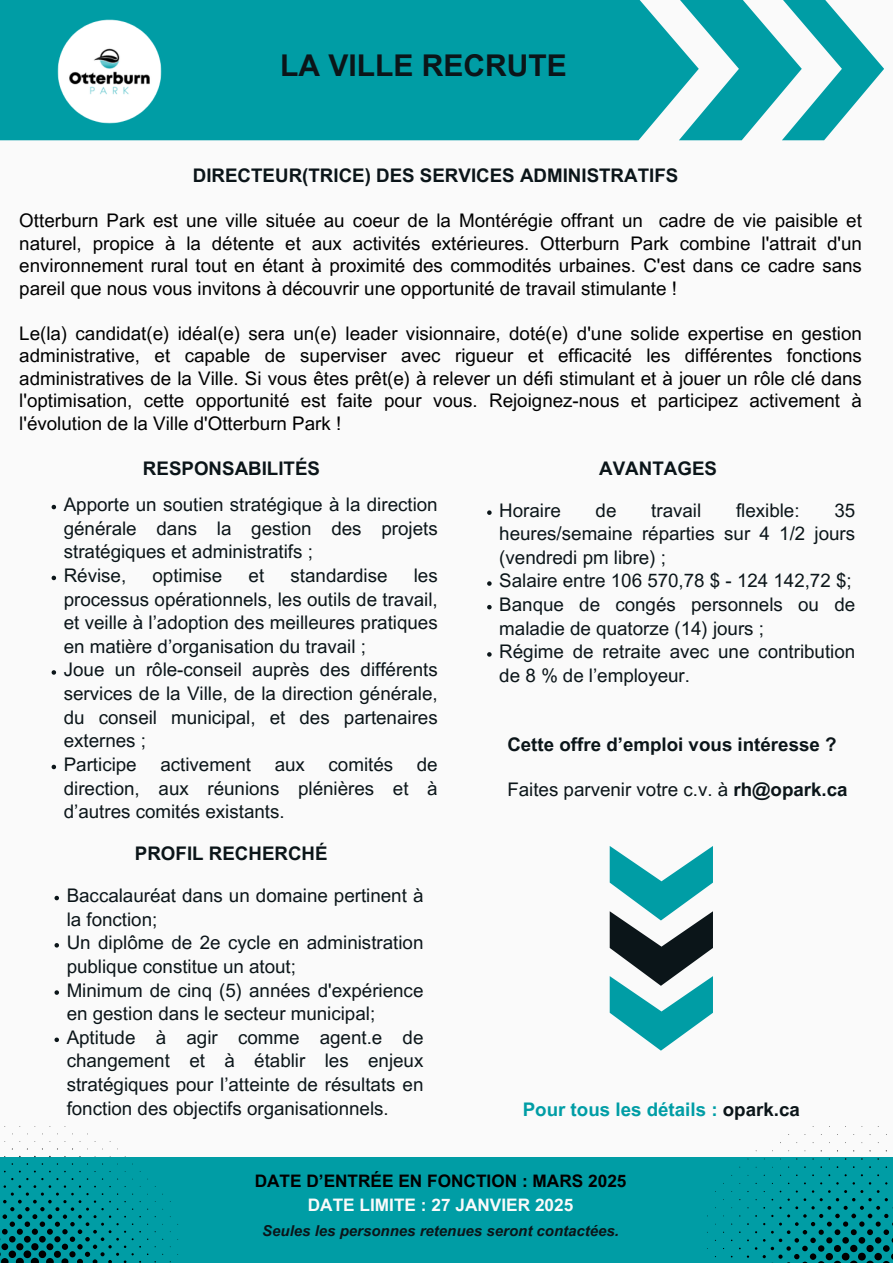
<style>
.page{position:relative;width:893px;height:1263px;background:#fafafa}
.page>*{position:absolute;margin:0;border:0;box-sizing:border-box;transform-origin:0 0}
.t1{font:700 30px "Arial MT Pro";color:#0b1519}
.t2{font:18.75px/23.6px "Arial MT Pro";color:#0b1519;text-align:justify}
.t3{font:18.75px/22.5px "Arial MT Pro";color:#000;text-align:justify}
.t4{font:700 18.75px "Arial MT Pro";color:#0b1519}
.t5{font:700 18.75px "Arial MT Pro";color:#009da5}
.t6{font:700 17.25px/23.6px "Arial MT Pro";color:#000;text-align:center}
.t7{font:italic 700 15px "Arial MT Pro";color:#0b1519}
.s1{font-weight:700}
.s2{color:#0b1519}
.s3{color:#fafafa}
</style>
<div class="page">
<div style="left:0;top:1157px;width:893px;height:106px;background:#009da5"></div>
<div style="left:0;top:0;width:679px;height:140px;background:#009da5"></div>
<svg style="left:679px;top:0;width:205px;height:140px"></svg>
<svg style="left:755px;top:1182px;width:138px;height:81px"></svg>
<svg style="left:0;top:1178px;width:141px;height:85px"></svg>
<svg style="left:610px;top:846px;width:103px;height:204px"></svg>
<img style="left:19px;top:0;width:181px;height:141px">
<svg style="left:52px;top:505px;width:4px;height:4px"></svg>
<svg style="left:52px;top:576px;width:4px;height:4px"></svg>
<svg style="left:52px;top:670px;width:4px;height:5px"></svg>
<svg style="left:52px;top:765px;width:4px;height:4px"></svg>
<svg style="left:54px;top:896px;width:5px;height:4px"></svg>
<svg style="left:54px;top:943px;width:5px;height:4px"></svg>
<svg style="left:54px;top:990px;width:5px;height:5px"></svg>
<svg style="left:54px;top:1037px;width:5px;height:5px"></svg>
<svg style="left:487px;top:510px;width:4px;height:5px"></svg>
<svg style="left:487px;top:581px;width:4px;height:5px"></svg>
<svg style="left:487px;top:605px;width:4px;height:4px"></svg>
<svg style="left:487px;top:652px;width:4px;height:5px"></svg>
<h4 class="t1" style="left:280px;top:54px;width:288px">LA VILLE RECRUTE</h4>
<h4 class="t4" style="left:193px;top:168px;width:487px">DIRECTEUR(TRICE) DES SERVICES ADMINISTRATIFS</h4>
<h2 class="t3" style="left:19px;top:212px;width:844px">Otterburn Park est une ville située au coeur de la Montérégie offrant un cadre de vie paisible et naturel, propice à la détente et aux activités extérieures. Otterburn Park combine l'attrait d'un environnement rural tout en étant à proximité des commodités urbaines. C'est dans ce cadre sans pareil que nous vous invitons à découvrir une opportunité de travail stimulante !</h2>
<p class="t3" style="left:19px;top:324px;width:844px">Le(la) candidat(e) idéal(e) sera un(e) leader visionnaire, doté(e) d'une solide expertise en gestion administrative, et capable de superviser avec rigueur et efficacité les différentes fonctions administratives de la Ville. Si vous êtes prêt(e) à relever un défi stimulant et à jouer un rôle clé dans l'optimisation, cette opportunité est faite pour vous. Rejoignez-nous et participez activement à l'évolution de la Ville d'Otterburn Park !</p>
<p class="t4" style="left:599px;top:461px;width:119px">AVANTAGES</p>
<p class="t2" style="left:499px;top:500px;width:63px">Horaire</p>
<p class="t2" style="left:595px;top:500px;width:22px">de</p>
<p class="t2" style="left:651px;top:500px;width:51px">travail</p>
<p class="t2" style="left:736px;top:500px;width:65px">flexible:</p>
<p class="t4" style="left:143px;top:461px;width:179px">RESPONSABILITÉS</p>
<p class="t2" style="left:64px;top:495px;width:375px">Apporte un soutien stratégique à la direction générale dans la gestion des projets stratégiques et administratifs ;</p>
<h1 class="t2" style="left:64px;top:566px;width:64px">Révise,</h1>
<h1 class="t2" style="left:153px;top:566px;width:71px">optimise</h1>
<h1 class="t2" style="left:249px;top:566px;width:17px">et</h1>
<h1 class="t2" style="left:290px;top:566px;width:98px">standardise</h1>
<p class="t2" style="left:499px;top:500px;width:357px;text-indent:335px">35 heures/semaine réparties sur 4 1/2 jours (vendredi pm libre) ;</p>
<p class="t2" style="left:499px;top:571px;width:354px">Salaire entre 106 570,78 $ - 124 142,72 $;</p>
<p class="t2" style="left:499px;top:595px;width:357px">Banque de congés personnels ou de maladie de quatorze (14) jours ;</p>
<p class="t2" style="left:499px;top:642px;width:357px">Régime de retraite avec une contribution de 8 % de l’employeur.</p>
<h1 class="t2" style="left:64px;top:566px;width:375px;text-indent:350px">les processus opérationnels, les outils de travail, et veille à l’adoption des meilleures pratiques en matière d’organisation du travail ;</h1>
<p class="t2" style="left:64px;top:660px;width:375px">Joue un rôle-conseil auprès des différents services de la Ville, de la direction générale, du conseil municipal, et des partenaires externes ;</p>
<h2 class="t2" style="left:64px;top:755px;width:74px">Participe</h2>
<h2 class="t2" style="left:160px;top:755px;width:92px">activement</h2>
<h2 class="t2" style="left:275px;top:755px;width:32px">aux</h2>
<h2 class="t2" style="left:328px;top:755px;width:66px">comités</h2>
<p class="t4" style="left:507px;top:737px;width:331px">Cette offre d’emploi vous intéresse ?</p>
<h3 class="t2" style="left:507px;top:780px;width:342px">Faites parvenir votre c.v. à <span class="s1">rh@opark.ca</span></h3>
<h2 class="t2" style="left:64px;top:755px;width:375px;text-indent:353px">de direction, aux réunions plénières et à d’autres comités existants.</h2>
<p class="t4" style="left:135px;top:847px;width:194px">PROFIL RECHERCHÉ</p>
<h2 class="t2" style="left:67px;top:886px;width:358px">Baccalauréat dans un domaine pertinent à la fonction;</h2>
<h2 class="t2" style="left:67px;top:933px;width:358px">Un diplôme de 2e cycle en administration publique constitue un atout;</h2>
<p class="t2" style="left:67px;top:980px;width:358px">Minimum de cinq (5) années d'expérience en gestion dans le secteur municipal;</p>
<p class="t2" style="left:67px;top:1028px;width:358px">Aptitude à agir comme agent.e de changement et à établir les enjeux stratégiques pour l’atteinte de résultats en fonction des objectifs organisationnels.</p>
<p class="t5" style="left:523px;top:1102px;width:279px">Pour tous les détails : <span class="s2">opark.ca</span></p>
<p class="t6" style="left:255px;top:1171px;width:373px">DATE D’ENTRÉE EN FONCTION : MARS 2025<br><span class="s3">DATE LIMITE : 27 JANVIER 2025</span></p>
<h4 class="t7" style="left:262px;top:1225px;width:358px">Seules les personnes retenues seront contactées.</h4>
</div>
